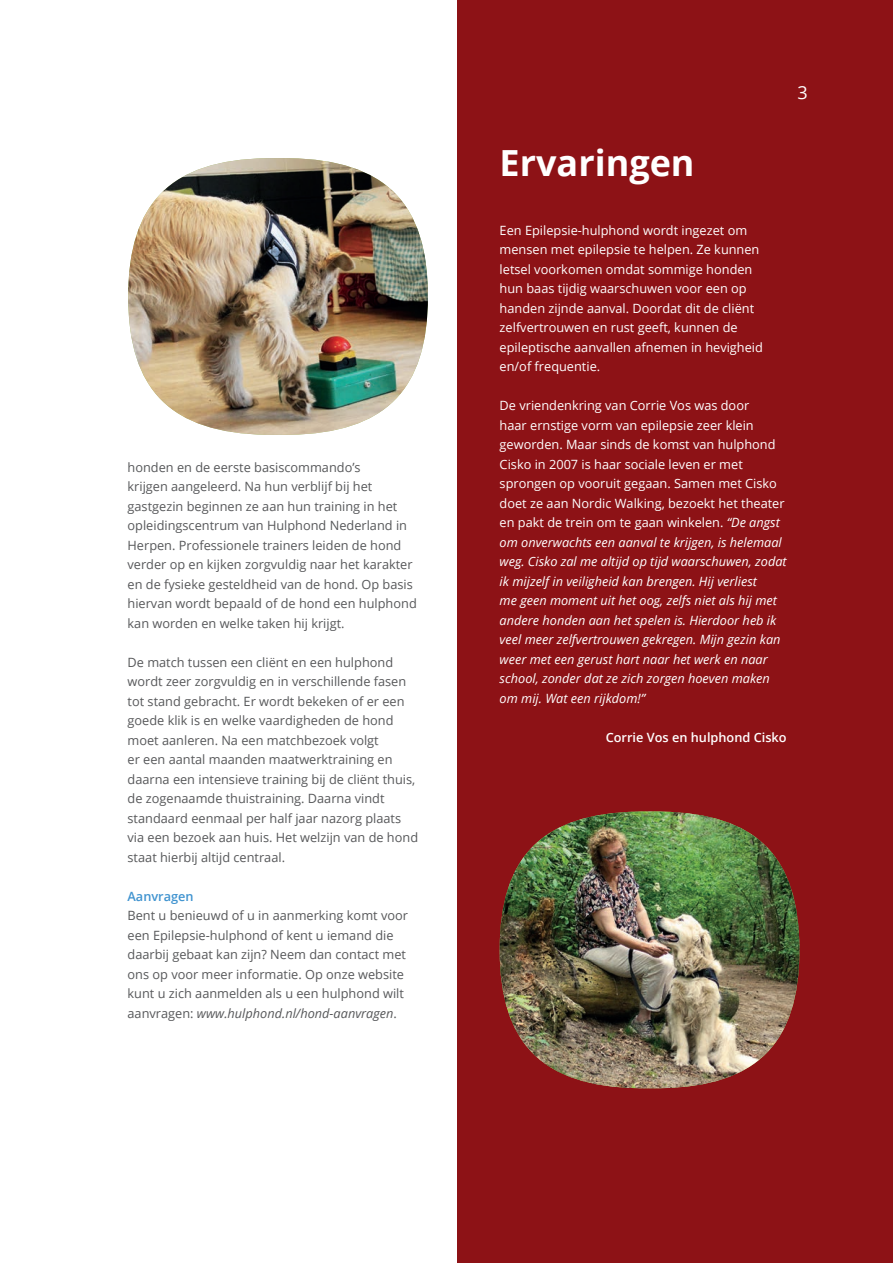
<style>
.page{position:relative;width:893px;height:1263px;background:#fff}
.page>*{position:absolute;margin:0;border:0;box-sizing:border-box;transform-origin:0 0}
.t1{font:700 36px "Open Sans";color:#fff}
.t2{font:18px "Open Sans";color:#fff}
.t3{font:12.75px/19.5px "Open Sans";color:#57585a}
.t4{font:italic 12.75px/19.5px "Open Sans";color:#fff}
.t5{font:12.75px/19.5px "Open Sans";color:#fff}
.t6{font:600 12.75px "Open Sans";color:#fff}
.t7{font:600 12.75px "Open Sans";color:#4194d0}
.s1{font-style:italic}
.s2{font-style:normal}
</style>
<div class="page">
<div style="left:457px;top:0;width:436px;height:1263px;background:#8d1216"></div>
<img style="left:128px;top:158px;width:300px;height:277px">
<img style="left:500px;top:811px;width:299px;height:277px">
<p class="t3" style="left:128px;top:457px;width:291px">honden en de eerste basiscommando’s<br>krijgen aangeleerd. Na hun verblijf bij het gastgezin beginnen ze aan hun training in het opleidingscentrum van Hulphond Nederland in Herpen. Professionele trainers leiden de hond verder op en kijken zorgvuldig naar het karakter en de fysieke gesteldheid van de hond. Op basis hiervan wordt bepaald of de hond een hulphond kan worden en welke taken hij krijgt.</p>
<p class="t3" style="left:128px;top:652px;width:292px">De match tussen een cliënt en een hulphond wordt zeer zorgvuldig en in verschillende fasen tot stand gebracht. Er wordt bekeken of er een goede klik is en welke vaardigheden de hond moet aanleren. Na een matchbezoek volgt<br>er een aantal maanden maatwerktraining en daarna een intensieve training bij de cliënt thuis, de zogenaamde thuistraining. Daarna vindt standaard eenmaal per half jaar nazorg plaats via een bezoek aan huis. Het welzijn van de hond staat hierbij altijd centraal.</p>
<p class="t7" style="left:128px;top:887px;width:68px">Aanvragen</p>
<p class="t3" style="left:128px;top:906px;width:282px">Bent u benieuwd of u in aanmerking komt voor een Epilepsie-hulphond of kent u iemand die daarbij gebaat kan zijn? Neem dan contact met ons op voor meer informatie. Op onze website kunt u zich aanmelden als u een hulphond wilt aanvragen: <span class="s1">www.hulphond.nl/hond-aanvragen</span>.</p>
<h2 class="t2" style="left:798px;top:80px;width:12px">3</h2>
<h1 class="t1" style="left:500px;top:138px;width:196px">Ervaringen</h1>
<p class="t5" style="left:500px;top:220px;width:265px">Een Epilepsie-hulphond wordt ingezet om mensen met epilepsie te helpen. Ze kunnen letsel voorkomen omdat sommige honden hun baas tijdig waarschuwen voor een op handen zijnde aanval. Doordat dit de cliënt zelfvertrouwen en rust geeft, kunnen de epileptische aanvallen afnemen in hevigheid en/of frequentie.</p>
<p class="t4" style="left:500px;top:396px;width:289px"><span class="s2">De vriendenkring van Corrie Vos was door<br>haar ernstige vorm van epilepsie zeer klein geworden. Maar sinds de komst van hulphond Cisko in 2007 is haar sociale leven er met sprongen op vooruit gegaan. Samen met Cisko doet ze aan Nordic Walking, bezoekt het theater en pakt de trein om te gaan winkelen.</span> “De angst om onverwachts een aanval te krijgen, is helemaal weg. Cisko zal me altijd op tijd waarschuwen, zodat ik mijzelf in veiligheid kan brengen. Hij verliest<br>me geen moment uit het oog, zelfs niet als hij met andere honden aan het spelen is. Hierdoor heb ik veel meer zelfvertrouwen gekregen. Mijn gezin kan weer met een gerust hart naar het werk en naar school, zonder dat ze zich zorgen hoeven maken om mij. Wat een rijkdom!”</p>
<p class="t6" style="left:606px;top:728px;width:182px">Corrie Vos en hulphond Cisko</p>
</div>
